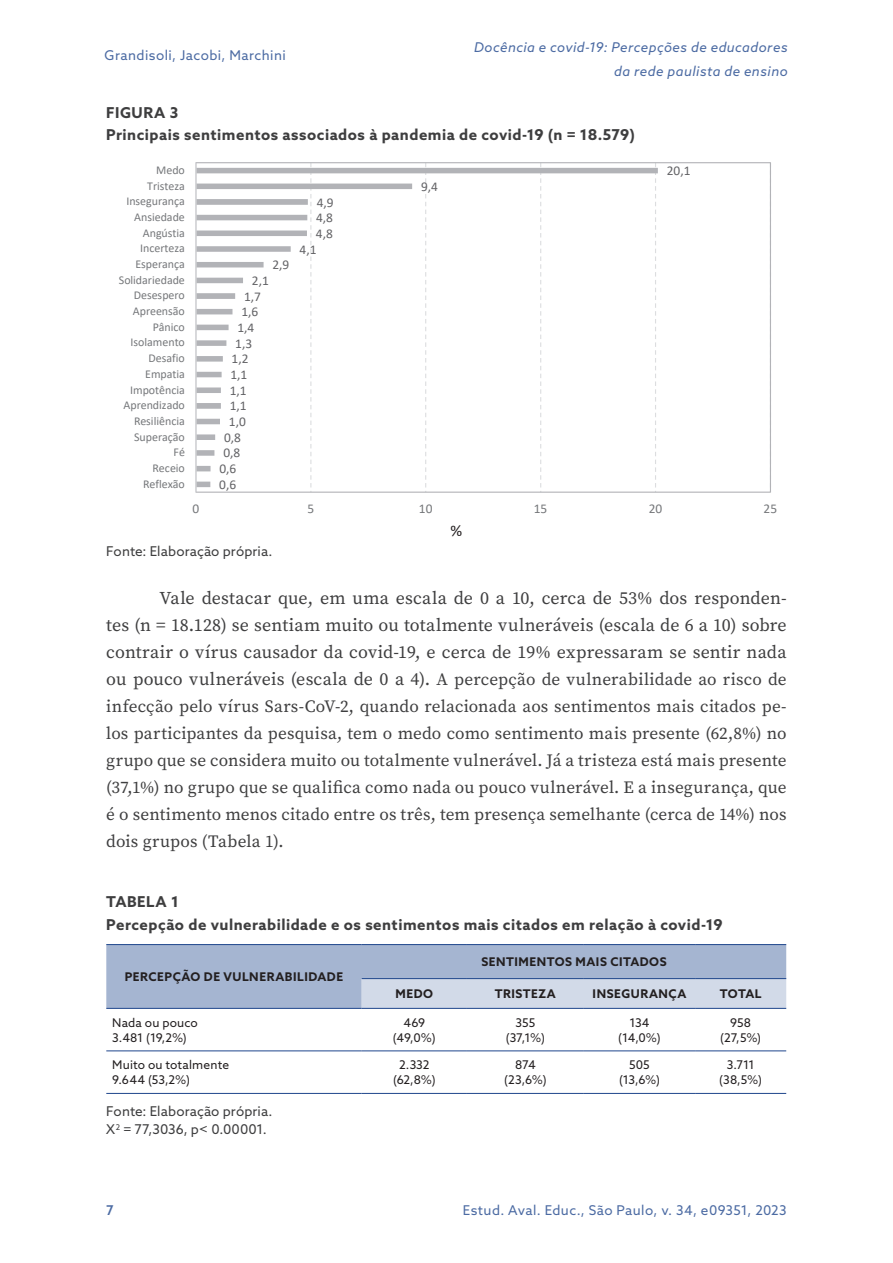
<style>
.page{position:relative;width:893px;height:1263px;background:#fff}
.page>*{position:absolute;margin:0;border:0;box-sizing:border-box;transform-origin:0 0}
.texto_geral{font:18px/27px "Source Serif Pro";letter-spacing:.01em;color:#3e3e3f;text-align:justify}
.texto_geral-2{font:17.25px/27px "Source Serif Pro";letter-spacing:.01em;color:#3e3e3f;text-align:justify}
.t1{font:16.5px "Calibri";color:#231f20}
.titulos_tab__fig2{font:700 15px "Azo Sans";letter-spacing:.035em;color:#3e3e3f}
.titulos_tab__fig1{font:700 15px "Azo Sans";letter-spacing:.04em;color:#3e3e3f}
.fonte_tab__fig{font:13.5px "Azo Sans";letter-spacing:.01em;color:#3e3e3f}
.t2{font:13.5px "Azo Sans";letter-spacing:.03em;color:#4c6ba3}
.t3{font:italic 13.5px/24px "Azo Sans";letter-spacing:.035em;color:#4c6ba3;text-align:right}
.t4{font:500 13.5px "Azo Sans";color:#4c6ba3}
.t5{font:13.35px "Calibri";color:#636366}
.t6{font:13.35px "Calibri";color:#76787b}
.t7{font:12px "Calibri";letter-spacing:-.005em;color:#76787b}
.tabela_texto{font:12px "Azo Sans";letter-spacing:.005em;color:#231f20}
.tabela_titulo{font:700 12px "Azo Sans";letter-spacing:.045em;color:#231f20}
.s1{font-size:18px}
</style>
<div class="page">
<svg style="left:196px;top:168px;width:462px;height:319px"></svg>
<hr style="left:195px;top:163px;width:1px;height:329px;background:#dcdddf">
<svg style="left:106px;top:945px;width:680px;height:63px;background:#b1bfd7"></svg>
<hr style="left:106px;top:944px;width:256px;height:1px;background:#1f468c">
<hr style="left:362px;top:944px;width:105px;height:1px;background:#1f468c">
<hr style="left:467px;top:944px;width:117px;height:1px;background:#1f468c">
<hr style="left:584px;top:944px;width:111px;height:1px;background:#1f468c">
<hr style="left:695px;top:944px;width:91px;height:1px;background:#1f468c">
<hr style="left:362px;top:978px;width:105px;height:1px;background:#1f468c">
<hr style="left:467px;top:978px;width:117px;height:1px;background:#1f468c">
<hr style="left:584px;top:978px;width:111px;height:1px;background:#1f468c">
<hr style="left:695px;top:978px;width:91px;height:1px;background:#1f468c">
<hr style="left:106px;top:1008px;width:256px;height:1px;background:#1f468c">
<hr style="left:362px;top:1008px;width:105px;height:1px;background:#1f468c">
<hr style="left:467px;top:1008px;width:117px;height:1px;background:#1f468c">
<hr style="left:584px;top:1008px;width:111px;height:1px;background:#1f468c">
<hr style="left:695px;top:1008px;width:91px;height:1px;background:#1f468c">
<hr style="left:106px;top:1050px;width:256px;height:1px;background:#1f468c">
<hr style="left:362px;top:1050px;width:105px;height:1px;background:#1f468c">
<hr style="left:467px;top:1050px;width:117px;height:1px;background:#1f468c">
<hr style="left:584px;top:1050px;width:111px;height:1px;background:#1f468c">
<hr style="left:695px;top:1050px;width:91px;height:1px;background:#1f468c">
<hr style="left:106px;top:1093px;width:256px;height:1px;background:#1f468c">
<hr style="left:362px;top:1093px;width:105px;height:1px;background:#1f468c">
<hr style="left:467px;top:1093px;width:117px;height:1px;background:#1f468c">
<hr style="left:584px;top:1093px;width:111px;height:1px;background:#1f468c">
<hr style="left:695px;top:1093px;width:91px;height:1px;background:#1f468c">
<p class="t2" style="left:105px;top:47px;width:183px">Grandisoli, Jacobi, Marchini</p>
<p class="t3" style="left:474px;top:35px;width:315px">Docência e covid-19: Percepções de educadores da rede paulista de ensino</p>
<p class="titulos_tab__fig1" style="left:106px;top:103px;width:74px">FIGURA 3</p>
<p class="titulos_tab__fig2" style="left:106px;top:125px;width:530px">Principais sentimentos associados à pandemia de covid-19 (n = 18.579)</p>
<p class="t7" style="left:156px;top:162px;width:30px">Medo</p>
<p class="t5" style="left:667px;top:161px;width:25px">20,1</p>
<p class="t7" style="left:147px;top:177px;width:39px">Tristeza</p>
<p class="t5" style="left:421px;top:177px;width:18px">9,4</p>
<p class="t7" style="left:126px;top:193px;width:60px">Insegurança</p>
<p class="t5" style="left:317px;top:193px;width:18px">4,9</p>
<p class="t7" style="left:134px;top:209px;width:52px">Ansiedade</p>
<p class="t5" style="left:316px;top:208px;width:18px">4,8</p>
<p class="t7" style="left:143px;top:224px;width:44px">Angústia</p>
<p class="t5" style="left:316px;top:224px;width:18px">4,8</p>
<p class="t7" style="left:140px;top:240px;width:46px">Incerteza</p>
<p class="t5" style="left:300px;top:240px;width:18px">4,1</p>
<p class="t7" style="left:135px;top:256px;width:51px">Esperança</p>
<p class="t5" style="left:272px;top:256px;width:18px">2,9</p>
<p class="t7" style="left:119px;top:271px;width:68px">Solidariedade</p>
<p class="t5" style="left:252px;top:271px;width:18px">2,1</p>
<p class="t7" style="left:134px;top:287px;width:53px">Desespero</p>
<p class="t5" style="left:244px;top:287px;width:18px">1,7</p>
<p class="t7" style="left:133px;top:303px;width:54px">Apreensão</p>
<p class="t5" style="left:241px;top:303px;width:18px">1,6</p>
<p class="t7" style="left:153px;top:318px;width:34px">Pânico</p>
<p class="t5" style="left:237px;top:318px;width:18px">1,4</p>
<p class="t7" style="left:131px;top:334px;width:56px">Isolamento</p>
<p class="t5" style="left:235px;top:334px;width:18px">1,3</p>
<p class="t7" style="left:149px;top:350px;width:38px">Desafio</p>
<p class="t5" style="left:232px;top:350px;width:18px">1,2</p>
<p class="t7" style="left:145px;top:365px;width:41px">Empatia</p>
<p class="t5" style="left:230px;top:365px;width:18px">1,1</p>
<p class="t7" style="left:130px;top:381px;width:56px">Impotência</p>
<p class="t5" style="left:230px;top:381px;width:18px">1,1</p>
<p class="t7" style="left:123px;top:397px;width:63px">Aprendizado</p>
<p class="t5" style="left:230px;top:397px;width:18px">1,1</p>
<p class="t7" style="left:134px;top:413px;width:52px">Resiliência</p>
<p class="t5" style="left:229px;top:412px;width:18px">1,0</p>
<p class="t7" style="left:134px;top:428px;width:52px">Superação</p>
<p class="t5" style="left:224px;top:428px;width:18px">0,8</p>
<p class="t7" style="left:173px;top:444px;width:13px">Fé</p>
<p class="t5" style="left:223px;top:444px;width:18px">0,8</p>
<p class="t7" style="left:153px;top:460px;width:34px">Receio</p>
<p class="t5" style="left:219px;top:459px;width:18px">0,6</p>
<p class="t7" style="left:143px;top:475px;width:43px">Reflexão</p>
<p class="t5" style="left:219px;top:475px;width:18px">0,6</p>
<p class="t6" style="left:193px;top:500px;width:8px">0</p>
<p class="t6" style="left:307px;top:500px;width:8px">5</p>
<p class="t6" style="left:419px;top:500px;width:15px">10</p>
<p class="t6" style="left:534px;top:500px;width:15px">15</p>
<p class="t6" style="left:649px;top:500px;width:15px">20</p>
<p class="t6" style="left:764px;top:500px;width:15px">25</p>
<p class="t1" style="left:450px;top:519px;width:13px">%</p>
<p class="fonte_tab__fig" style="left:106px;top:542px;width:168px">Fonte: Elaboração própria.</p>
<p class="texto_geral" style="left:106px;top:584px;width:682px;text-indent:53px">Vale destacar que, em uma escala de 0 a 10, cerca de 53% dos responden&shy;tes (n = 18.128) se sentiam muito ou totalmente vulneráveis (escala de 6 a 10) sobre contrair o vírus causador da covid-19, e cerca de 19% expressaram se sentir nada</p>
<p class="texto_geral-2" style="left:106px;top:666px;width:682px"><span class="s1">ou pouco vulneráveis (escala de 0 a 4).</span> A percepção de vulnerabilidade ao risco de infecção pelo vírus Sars-CoV-2, quando relacionada aos sentimentos mais citados pe&shy;los participantes da pesquisa, tem o medo como sentimento mais presente (62,8%) no grupo que se considera muito ou totalmente vulnerável. Já a tristeza está mais presente (37,1%) no grupo que se qualifica como nada ou pouco vulnerável. E a insegurança, que é o sentimento menos citado entre os três, tem presença semelhante (cerca de 14%) nos dois grupos (Tabela 1).</p>
<p class="titulos_tab__fig1" style="left:106px;top:892px;width:74px">TABELA 1</p>
<p class="titulos_tab__fig2" style="left:106px;top:914px;width:618px">Percepção de vulnerabilidade e os sentimentos mais citados em relação à covid-19</p>
<p class="tabela_titulo" style="left:125px;top:969px;width:220px">PERCEPÇÃO DE VULNERABILIDADE</p>
<p class="tabela_titulo" style="left:481px;top:954px;width:187px">SENTIMENTOS MAIS CITADOS</p>
<p class="tabela_texto" style="left:112px;top:1015px;width:87px">Nada ou pouco</p>
<p class="tabela_texto" style="left:112px;top:1030px;width:76px">3.481 (19,2%)</p>
<p class="tabela_texto" style="left:112px;top:1057px;width:118px">Muito ou totalmente</p>
<p class="tabela_texto" style="left:112px;top:1072px;width:79px">9.644 (53,2%)</p>
<p class="fonte_tab__fig" style="left:106px;top:1103px;width:168px">Fonte: Elaboração própria.</p>
<p class="fonte_tab__fig" style="left:106px;top:1121px;width:162px">X<sup>2</sup> = 77,3036, p&lt; 0.00001.</p>
<p class="tabela_titulo" style="left:395px;top:986px;width:39px">MEDO</p>
<p class="tabela_titulo" style="left:495px;top:986px;width:63px">TRISTEZA</p>
<p class="tabela_titulo" style="left:593px;top:986px;width:95px">INSEGURANÇA</p>
<p class="tabela_titulo" style="left:720px;top:986px;width:43px">TOTAL</p>
<p class="tabela_texto" style="left:403px;top:1015px;width:23px">469</p>
<p class="tabela_texto" style="left:393px;top:1030px;width:44px">(49,0%)</p>
<p class="tabela_texto" style="left:399px;top:1057px;width:32px">2.332</p>
<p class="tabela_texto" style="left:393px;top:1072px;width:44px">(62,8%)</p>
<p class="tabela_texto" style="left:515px;top:1015px;width:21px">355</p>
<p class="tabela_texto" style="left:506px;top:1030px;width:40px">(37,1%)</p>
<p class="tabela_texto" style="left:515px;top:1057px;width:22px">874</p>
<p class="tabela_texto" style="left:504px;top:1072px;width:44px">(23,6%)</p>
<p class="tabela_texto" style="left:629px;top:1015px;width:22px">134</p>
<p class="tabela_texto" style="left:618px;top:1030px;width:44px">(14,0%)</p>
<p class="tabela_texto" style="left:629px;top:1057px;width:22px">505</p>
<p class="tabela_texto" style="left:619px;top:1072px;width:42px">(13,6%)</p>
<p class="tabela_texto" style="left:730px;top:1015px;width:22px">958</p>
<p class="tabela_texto" style="left:720px;top:1030px;width:42px">(27,5%)</p>
<p class="tabela_texto" style="left:727px;top:1057px;width:29px">3.711</p>
<p class="tabela_texto" style="left:719px;top:1072px;width:44px">(38,5%)</p>
<p class="t4" style="left:106px;top:1201px;width:9px">7</p>
<p class="t2" style="left:463px;top:1201px;width:325px">Estud. Aval. Educ., São Paulo, v. 34, e09351, 2023</p>
</div>
